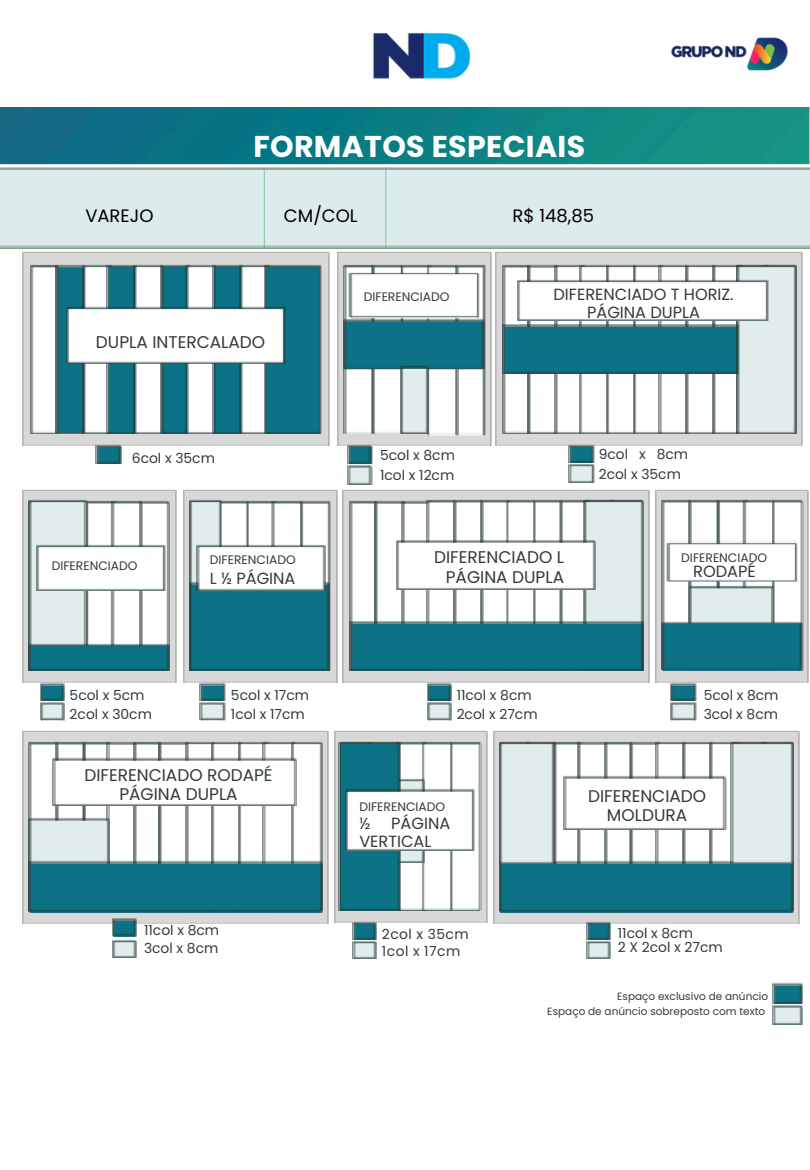
<style>
.page{position:relative;width:810px;height:1170px;background:#fff}
.page>*{position:absolute;margin:0;border:0;box-sizing:border-box;transform-origin:0 0}
.t1{font:700 30px "Poppins";letter-spacing:.01em;color:#fff}
.t2{font:18px "Poppins";color:#000}
.t3{font:16.95px/19.2px "Poppins";color:#323a3e;text-align:center}
.t4{font:16.2px/18px "Poppins";color:#323a3e}
.t5{font:13.8px/19.2px "Poppins";color:#323a3e}
.t6{font:13.8px/16.8px "Poppins";letter-spacing:.035em;color:#323a3e}
.t7{font:12.3px "Poppins";color:#323a3e}
.t8{font:10.5px/15.8px "Poppins";color:#333a3e;text-align:right}
</style>
<div class="page">
<img style="left:22px;top:252px;width:308px;height:194px">
<img style="left:30px;top:264px;width:25px;height:170px">
<img style="left:55px;top:264px;width:27px;height:170px">
<img style="left:82px;top:264px;width:25px;height:170px">
<img style="left:107px;top:264px;width:27px;height:170px">
<img style="left:134px;top:264px;width:27px;height:170px">
<img style="left:161px;top:264px;width:25px;height:170px">
<img style="left:186px;top:264px;width:27px;height:170px">
<img style="left:213px;top:264px;width:27px;height:170px">
<img style="left:240px;top:264px;width:24px;height:170px">
<img style="left:264px;top:264px;width:57px;height:170px">
<img style="left:66px;top:306px;width:219px;height:57px">
<img style="left:338px;top:252px;width:154px;height:194px">
<img style="left:343px;top:264px;width:142px;height:171px">
<img style="left:402px;top:433px;width:27px;height:1px">
<img style="left:400px;top:366px;width:29px;height:67px">
<img style="left:495px;top:252px;width:307px;height:194px">
<img style="left:503px;top:264px;width:25px;height:170px">
<img style="left:528px;top:264px;width:27px;height:170px">
<img style="left:555px;top:264px;width:24px;height:170px">
<img style="left:579px;top:264px;width:27px;height:170px">
<img style="left:606px;top:264px;width:27px;height:170px">
<img style="left:633px;top:264px;width:25px;height:170px">
<img style="left:658px;top:264px;width:27px;height:170px">
<img style="left:685px;top:264px;width:27px;height:170px">
<img style="left:712px;top:264px;width:25px;height:170px">
<img style="left:503px;top:324px;width:234px;height:50px">
<img style="left:737px;top:264px;width:59px;height:170px">
<img style="left:518px;top:279px;width:250px;height:42px">
<img style="left:22px;top:489px;width:155px;height:194px">
<img style="left:28px;top:501px;width:112px;height:170px">
<img style="left:140px;top:501px;width:30px;height:144px">
<img style="left:28px;top:500px;width:59px;height:144px">
<img style="left:30px;top:645px;width:140px;height:26px">
<img style="left:28px;top:644px;width:141px;height:26px">
<img style="left:36px;top:544px;width:129px;height:47px">
<img style="left:342px;top:489px;width:307px;height:194px">
<img style="left:350px;top:501px;width:25px;height:170px">
<img style="left:375px;top:501px;width:27px;height:120px">
<img style="left:402px;top:501px;width:24px;height:120px">
<img style="left:426px;top:500px;width:158px;height:121px">
<img style="left:584px;top:500px;width:59px;height:121px">
<img style="left:396px;top:540px;width:199px;height:50px">
<img style="left:351px;top:622px;width:293px;height:49px">
<img style="left:350px;top:621px;width:293px;height:49px">
<img style="left:183px;top:489px;width:154px;height:194px">
<img style="left:222px;top:501px;width:78px;height:43px">
<img style="left:300px;top:501px;width:30px;height:81px">
<img style="left:189px;top:500px;width:33px;height:82px">
<img style="left:189px;top:582px;width:141px;height:89px">
<img style="left:197px;top:544px;width:129px;height:47px">
<img style="left:656px;top:489px;width:153px;height:194px">
<img style="left:662px;top:500px;width:141px;height:170px">
<img style="left:22px;top:730px;width:306px;height:194px">
<img style="left:28px;top:741px;width:79px;height:77px">
<img style="left:107px;top:741px;width:27px;height:120px">
<img style="left:134px;top:741px;width:25px;height:120px">
<img style="left:159px;top:741px;width:27px;height:120px">
<img style="left:186px;top:741px;width:26px;height:120px">
<img style="left:212px;top:741px;width:26px;height:120px">
<img style="left:238px;top:741px;width:24px;height:120px">
<img style="left:262px;top:741px;width:29px;height:120px">
<img style="left:291px;top:741px;width:32px;height:122px">
<img style="left:28px;top:818px;width:81px;height:43px">
<img style="left:53px;top:757px;width:244px;height:49px">
<img style="left:28px;top:861px;width:294px;height:51px">
<img style="left:334px;top:730px;width:153px;height:193px">
<img style="left:401px;top:741px;width:81px;height:170px">
<img style="left:401px;top:778px;width:23px;height:85px">
<img style="left:339px;top:741px;width:62px;height:170px">
<img style="left:345px;top:789px;width:129px;height:62px">
<img style="left:494px;top:730px;width:306px;height:194px">
<img style="left:555px;top:741px;width:22px;height:120px">
<img style="left:577px;top:741px;width:27px;height:120px">
<img style="left:604px;top:741px;width:26px;height:120px">
<img style="left:630px;top:741px;width:26px;height:120px">
<img style="left:656px;top:741px;width:27px;height:120px">
<img style="left:683px;top:741px;width:27px;height:120px">
<img style="left:710px;top:741px;width:20px;height:120px">
<img style="left:500px;top:861px;width:293px;height:51px">
<img style="left:500px;top:741px;width:55px;height:123px">
<img style="left:730px;top:741px;width:63px;height:123px">
<img style="left:564px;top:775px;width:162px;height:54px">
<img style="left:98px;top:463px;width:23px;height:1px">
<img style="left:96px;top:444px;width:26px;height:19px">
<img style="left:350px;top:463px;width:22px;height:1px">
<img style="left:348px;top:444px;width:24px;height:19px">
<img style="left:350px;top:484px;width:22px;height:1px">
<img style="left:348px;top:465px;width:24px;height:19px">
<img style="left:568px;top:444px;width:26px;height:18px">
<img style="left:568px;top:464px;width:26px;height:19px">
<img style="left:40px;top:683px;width:24px;height:37px">
<img style="left:42px;top:703px;width:22px;height:17px">
<img style="left:428px;top:683px;width:23px;height:37px">
<img style="left:429px;top:703px;width:22px;height:17px">
<img style="left:199px;top:683px;width:26px;height:37px">
<img style="left:201px;top:703px;width:24px;height:17px">
<img style="left:670px;top:683px;width:26px;height:37px">
<img style="left:672px;top:703px;width:24px;height:17px">
<img style="left:112px;top:918px;width:24px;height:18px">
<img style="left:112px;top:939px;width:24px;height:18px">
<img style="left:376px;top:922px;width:1px;height:17px">
<img style="left:352px;top:921px;width:24px;height:37px">
<img style="left:354px;top:942px;width:23px;height:17px">
<img style="left:610px;top:922px;width:1px;height:17px">
<img style="left:586px;top:921px;width:24px;height:37px">
<img style="left:588px;top:942px;width:23px;height:17px">
<img style="left:773px;top:982px;width:30px;height:42px">
<img style="left:774px;top:1007px;width:28px;height:18px">
<img style="left:0;top:108px;width:810px;height:140px">
<img style="left:373px;top:32px;width:98px;height:47px">
<img style="left:671px;top:37px;width:117px;height:34px">
<p class="t1" style="left:253px;top:125px;width:333px">FORMATOS ESPECIAIS</p>
<p class="t2" style="left:85px;top:203px;width:70px">VAREJO</p>
<p class="t2" style="left:284px;top:203px;width:75px">CM/COL</p>
<p class="t2" style="left:513px;top:203px;width:83px">R$ 148,85</p>
<p class="t7" style="left:364px;top:288px;width:87px">DIFERENCIADO</p>
<p class="t4" style="left:554px;top:285px;width:182px;text-align:center">DIFERENCIADO T HORIZ.<br>PÁGINA DUPLA</p>
<p class="t3" style="left:96px;top:332px;width:171px">DUPLA INTERCALADO</p>
<p class="t5" style="left:132px;top:448px;width:85px">6col x 35cm</p>
<p class="t5" style="left:380px;top:445px;width:76px;line-height:20.2px">5col x 8cm<br>1col x 12cm</p>
<p class="t5" style="left:599px;top:444px;width:91px;line-height:20.2px">9col x 8cm<br>2col x 35cm</p>
<h1 class="t7" style="left:52px;top:557px;width:87px">DIFERENCIADO</h1>
<h2 class="t7" style="left:210px;top:551px;width:87px">DIFERENCIADO</h2>
<h2 class="t4" style="left:210px;top:570px;width:87px">L ½ PÁGINA</h2>
<p class="t3" style="left:434px;top:548px;width:131px;text-align:right">DIFERENCIADO L<br>PÁGINA DUPLA</p>
<p class="t7" style="left:681px;top:549px;width:87px">DIFERENCIADO</p>
<p class="t4" style="left:693px;top:563px;width:64px">RODAPÉ</p>
<p class="t5" style="left:70px;top:685px;width:84px">5col x 5cm<br>2col x 30cm</p>
<p class="t5" style="left:231px;top:685px;width:80px">5col x 17cm<br>1col x 17cm</p>
<p class="t5" style="left:457px;top:685px;width:82px">11col x 8cm<br>2col x 27cm</p>
<p class="t5" style="left:704px;top:685px;width:76px">5col x 8cm<br>3col x 8cm</p>
<p class="t3" style="left:85px;top:765px;width:190px">DIFERENCIADO RODAPÉ<br>PÁGINA DUPLA</p>
<h2 class="t7" style="left:359px;top:798px;width:87px">DIFERENCIADO</h2>
<h2 class="t4" style="left:359px;top:814px;width:12px">½</h2>
<h2 class="t4" style="left:359px;top:814px;width:92px;text-indent:32px">PÁGINA<br>VERTICAL</h2>
<h2 class="t3" style="left:588px;top:786px;width:120px">DIFERENCIADO<br>MOLDURA</h2>
<p class="t5" style="left:144px;top:921px;width:77px;line-height:18px">11col x 8cm<br>3col x 8cm</p>
<p class="t6" style="left:382px;top:926px;width:88px">2col x 35cm<br>1col x 17cm</p>
<p class="t5" style="left:618px;top:925px;width:106px;line-height:14.7px">11col x 8cm<br>2 X 2col x 27cm</p>
<p class="t8" style="left:547px;top:988px;width:222px">Espaço exclusivo de anúncio<br>Espaço de anúncio sobreposto com texto</p>
</div>
